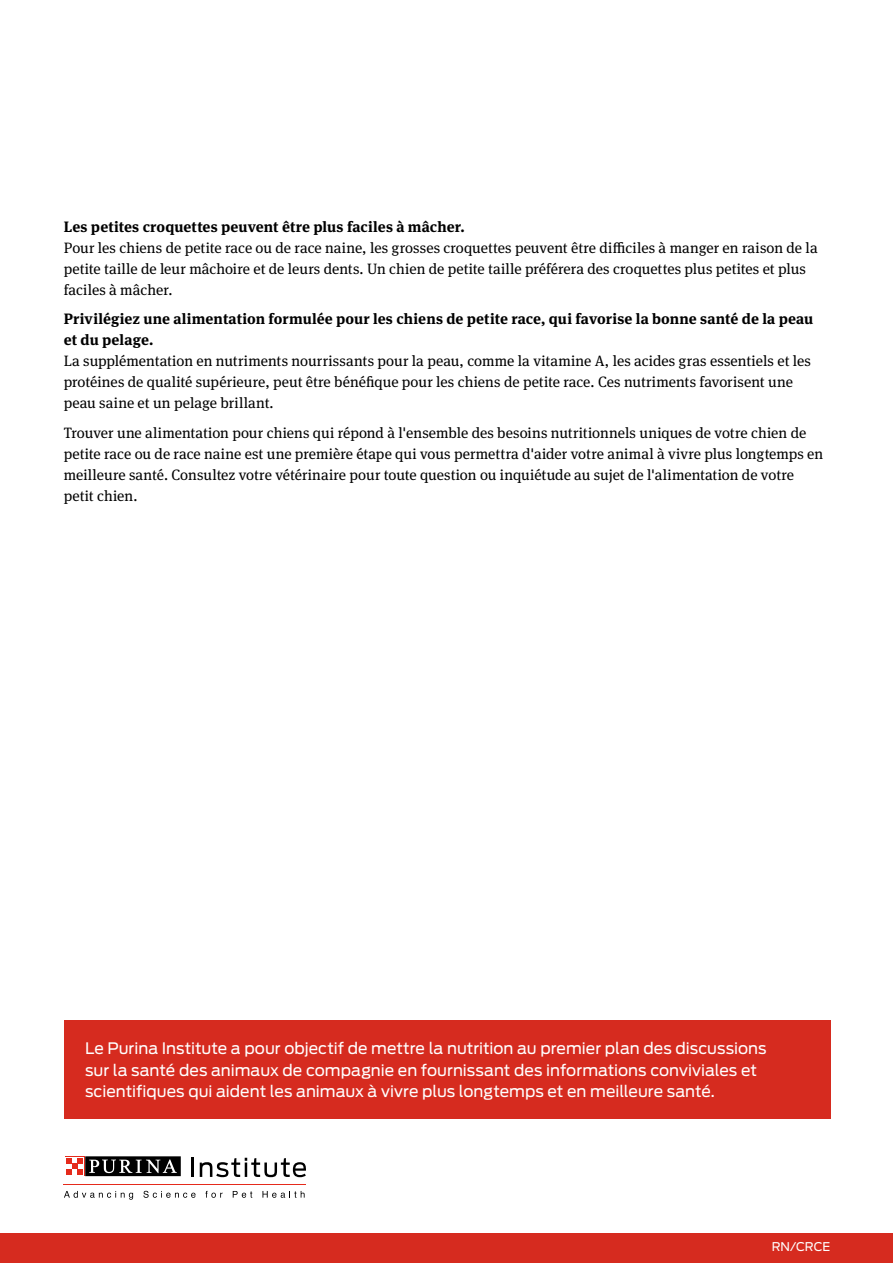
<style>
.page{position:relative;width:893px;height:1263px;background:#fff}
.page>*{position:absolute;margin:0;border:0;box-sizing:border-box;transform-origin:0 0}
.t1{font:15.75px/21.8px "Antenna";color:#fff}
.t2{font:15px/21px "Meta Serif Pro";color:#000}
.t3{font:700 15px/21px "Meta Serif Pro";letter-spacing:.005em;color:#000}
.t4{font:12px "Antenna";letter-spacing:-.005em;color:#fff}
</style>
<div class="page">
<div style="left:0;top:1233px;width:893px;height:30px;background:#d62b1f"></div>
<hr style="left:64px;top:1184px;width:242px;height:1px;background:#e52a1b">
<svg style="left:192px;top:1158px;width:2px;height:19px"></svg>
<svg style="left:200px;top:1158px;width:106px;height:19px"></svg>
<svg style="left:64px;top:1191px;width:69px;height:9px"></svg>
<svg style="left:143px;top:1191px;width:53px;height:7px"></svg>
<svg style="left:205px;top:1191px;width:18px;height:7px"></svg>
<svg style="left:233px;top:1191px;width:19px;height:7px"></svg>
<svg style="left:262px;top:1191px;width:43px;height:7px"></svg>
<svg style="left:85px;top:1176px;width:96px;height:1px"></svg>
<svg style="left:65px;top:1156px;width:20px;height:20px"></svg>
<div style="left:85px;top:1156px;width:96px;height:20px;background:#000"></div>
<svg style="left:89px;top:1159px;width:88px;height:14px"></svg>
<div style="left:65px;top:1157px;width:19px;height:18px;background:#fff"></div>
<svg style="left:66px;top:1158px;width:17px;height:17px"></svg>
<div style="left:64px;top:1020px;width:766px;height:99px;background:#d62b1f"></div>
<p class="t3" style="left:64px;top:215px;width:403px">Les petites croquettes peuvent être plus faciles à mâcher.</p>
<p class="t2" style="left:64px;top:236px;width:755px">Pour les chiens de petite race ou de race naine, les grosses croquettes peuvent être difficiles à manger en raison de la petite taille de leur mâchoire et de leurs dents. Un chien de petite taille préférera des croquettes plus petites et plus faciles à mâcher.</p>
<p class="t3" style="left:64px;top:307px;width:751px">Privilégiez une alimentation formulée pour les chiens de petite race, qui favorise la bonne santé de la peau et du pelage.</p>
<p class="t2" style="left:64px;top:350px;width:749px">La supplémentation en nutriments nourrissants pour la peau, comme la vitamine A, les acides gras essentiels et les protéines de qualité supérieure, peut être bénéfique pour les chiens de petite race. Ces nutriments favorisent une peau saine et un pelage brillant.</p>
<p class="t2" style="left:64px;top:421px;width:761px">Trouver une alimentation pour chiens qui répond à l'ensemble des besoins nutritionnels uniques de votre chien de petite race ou de race naine est une première étape qui vous permettra d'aider votre animal à vivre plus longtemps en meilleure santé. Consultez votre vétérinaire pour toute question ou inquiétude au sujet de l'alimentation de votre petit chien.</p>
<p class="t1" style="left:85px;top:1037px;width:683px">Le Purina Institute a pour objectif de mettre la nutrition au premier plan des discussions sur la santé des animaux de compagnie en fournissant des informations conviviales et scientifiques qui aident les animaux à vivre plus longtemps et en meilleure santé.</p>
<p class="t4" style="left:772px;top:1239px;width:60px">RN/CRCE</p>
</div>
